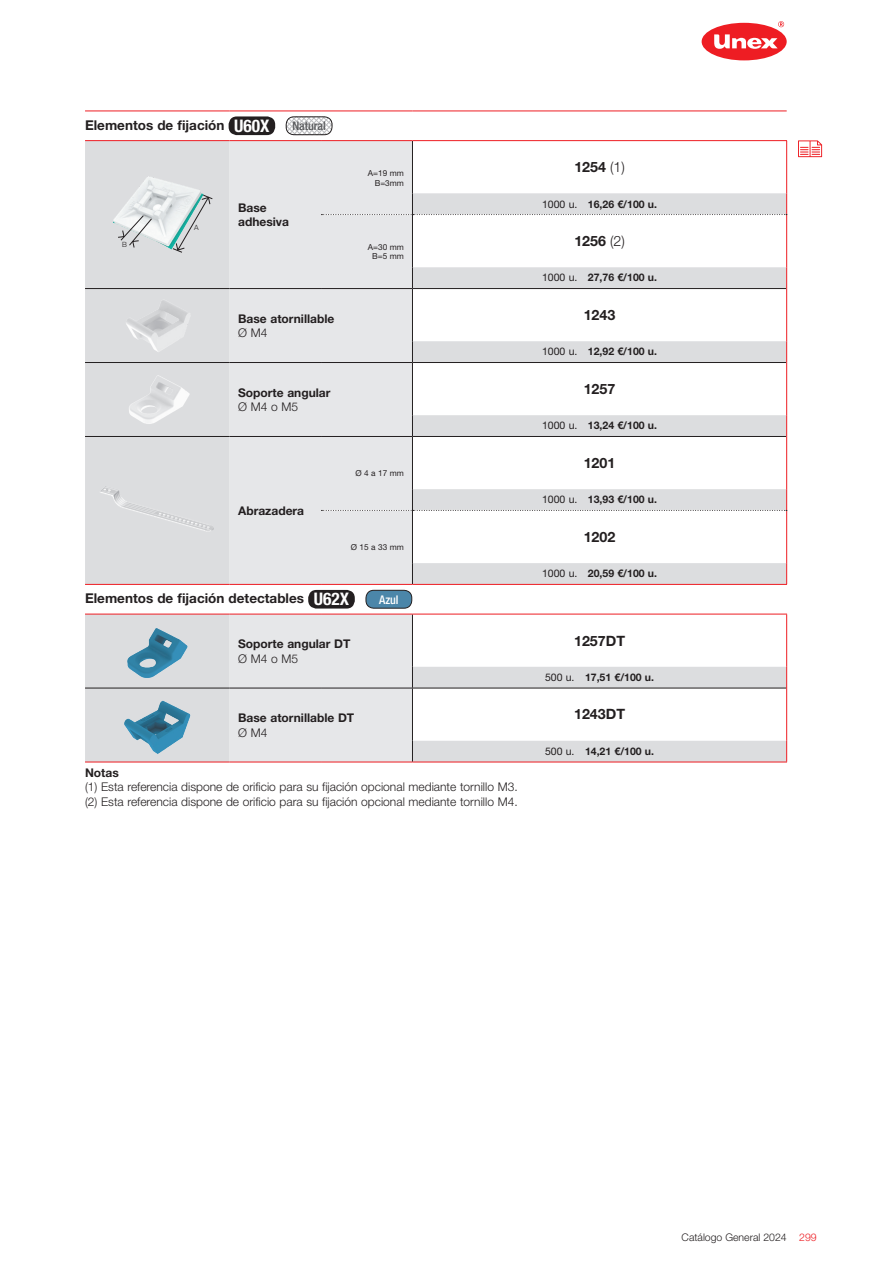
<style>
.page{position:relative;width:893px;height:1263px;background:#fff}
.page>*{position:absolute;margin:0;border:0;box-sizing:border-box;transform-origin:0 0}
.t1{font:700 14.25px "Helvetica Neue LT Std";color:#231f20}
.t2{font:700 13.5px "Helvetica Neue LT Std";color:#231f20}
.t3{font:300 12px/14.4px "Helvetica Neue LT Std";color:#231f20}
.t4{font:700 12px/14.4px "Helvetica Neue LT Std";color:#231f20}
.t5{font:500 condensed 12px "Helvetica Neue LT Std";color:#57585a}
.t6{font:500 condensed 12px "Helvetica Neue LT Std";color:#fff}
.t7{font:700 10.5px "Helvetica Neue LT Std";color:#231f20}
.t8{font:300 10.5px "Helvetica Neue LT Std";color:#231f20}
.t9{font:8.25px/9.9px "Helvetica Neue LT Std";color:#231f20;text-align:right}
.t10{font:300 7.2px "Helvetica Neue LT Std";color:#231f20}
.s1{font-stretch:condensed;font-size:17.4px;color:#fff}
.s2{font-weight:300}
.s3{font-weight:400}
.s4{color:#ee1d23}
</style>
<div class="page">
<div style="left:702px;top:23px;width:85px;height:37px;background:#ee1d23;border-radius:50%"></div>
<svg style="left:778px;top:21px;width:6px;height:6px"></svg>
<svg style="left:714px;top:34px;width:64px;height:15px"></svg>
<svg style="left:85px;top:141px;width:145px;height:621px;fill:#dcdddf"></svg>
<div style="left:230px;top:141px;width:182px;height:621px;background:#e6e7e9"></div>
<svg style="left:412px;top:215px;width:375px;height:547px"></svg>
<hr style="left:85px;top:762px;width:145px;height:1px;background:#ee1d23">
<hr style="left:412px;top:141px;width:1px;height:52px;background:#231f20">
<hr style="left:412px;top:215px;width:1px;height:52px;background:#231f20">
<svg style="left:412px;top:267px;width:1px;height:21px"></svg>
<hr style="left:412px;top:288px;width:374px;height:1px;background:#231f20">
<hr style="left:412px;top:289px;width:1px;height:52px;background:#231f20">
<svg style="left:412px;top:341px;width:1px;height:21px"></svg>
<hr style="left:412px;top:362px;width:374px;height:1px;background:#231f20">
<hr style="left:412px;top:363px;width:1px;height:52px;background:#231f20">
<svg style="left:412px;top:415px;width:1px;height:21px"></svg>
<hr style="left:412px;top:436px;width:374px;height:1px;background:#231f20">
<hr style="left:412px;top:437px;width:1px;height:52px;background:#231f20">
<hr style="left:412px;top:511px;width:1px;height:52px;background:#231f20">
<svg style="left:412px;top:563px;width:1px;height:21px"></svg>
<hr style="left:412px;top:614px;width:1px;height:53px;background:#231f20">
<svg style="left:412px;top:667px;width:1px;height:21px"></svg>
<hr style="left:230px;top:762px;width:91px;height:1px;background:#ee1d23">
<hr style="left:321px;top:762px;width:91px;height:1px;background:#ee1d23">
<hr style="left:412px;top:688px;width:374px;height:1px;background:#231f20">
<hr style="left:412px;top:688px;width:1px;height:53px;background:#231f20">
<hr style="left:85px;top:111px;width:145px;height:1px;background:#ee1d23">
<hr style="left:230px;top:111px;width:91px;height:1px;background:#ee1d23">
<hr style="left:321px;top:111px;width:91px;height:1px;background:#ee1d23">
<hr style="left:412px;top:111px;width:375px;height:1px;background:#ee1d23">
<hr style="left:412px;top:140px;width:375px;height:1px;background:#ee1d23">
<hr style="left:786px;top:141px;width:1px;height:52px;background:#ee1d23">
<hr style="left:786px;top:215px;width:1px;height:52px;background:#ee1d23">
<svg style="left:786px;top:267px;width:1px;height:22px"></svg>
<hr style="left:786px;top:289px;width:1px;height:52px;background:#ee1d23">
<svg style="left:786px;top:341px;width:1px;height:21px"></svg>
<hr style="left:786px;top:362px;width:1px;height:53px;background:#ee1d23">
<svg style="left:786px;top:415px;width:1px;height:21px"></svg>
<hr style="left:786px;top:436px;width:1px;height:53px;background:#ee1d23">
<hr style="left:786px;top:510px;width:1px;height:53px;background:#ee1d23">
<hr style="left:412px;top:614px;width:375px;height:1px;background:#ee1d23">
<svg style="left:412px;top:741px;width:1px;height:21px"></svg>
<hr style="left:85px;top:140px;width:145px;height:1px;background:#ee1d23">
<svg style="left:786px;top:563px;width:1px;height:21px"></svg>
<hr style="left:85px;top:288px;width:145px;height:1px;background:#231f20">
<hr style="left:786px;top:614px;width:1px;height:53px;background:#ee1d23">
<svg style="left:786px;top:667px;width:1px;height:21px"></svg>
<hr style="left:786px;top:688px;width:1px;height:53px;background:#ee1d23">
<svg style="left:786px;top:741px;width:1px;height:21px"></svg>
<hr style="left:85px;top:362px;width:145px;height:1px;background:#231f20">
<hr style="left:85px;top:436px;width:145px;height:1px;background:#231f20">
<hr style="left:85px;top:584px;width:145px;height:1px;background:#ee1d23">
<hr style="left:230px;top:584px;width:91px;height:1px;background:#ee1d23">
<hr style="left:321px;top:584px;width:91px;height:1px;background:#ee1d23">
<hr style="left:412px;top:584px;width:375px;height:1px;background:#ee1d23">
<hr style="left:85px;top:614px;width:145px;height:1px;background:#ee1d23">
<hr style="left:230px;top:140px;width:91px;height:1px;background:#ee1d23">
<hr style="left:321px;top:140px;width:91px;height:1px;background:#ee1d23">
<hr style="left:230px;top:614px;width:91px;height:1px;background:#ee1d23">
<hr style="left:321px;top:614px;width:91px;height:1px;background:#ee1d23">
<hr style="left:230px;top:288px;width:91px;height:1px;background:#231f20">
<hr style="left:321px;top:288px;width:91px;height:1px;background:#231f20">
<hr style="left:230px;top:362px;width:91px;height:1px;background:#231f20">
<hr style="left:321px;top:362px;width:91px;height:1px;background:#231f20">
<hr style="left:230px;top:436px;width:91px;height:1px;background:#231f20">
<hr style="left:321px;top:436px;width:91px;height:1px;background:#231f20">
<hr style="left:85px;top:688px;width:145px;height:1px;background:#231f20">
<hr style="left:230px;top:688px;width:91px;height:1px;background:#231f20">
<hr style="left:321px;top:688px;width:91px;height:1px;background:#231f20">
<hr style="left:412px;top:762px;width:375px;height:1px;background:#ee1d23">
<svg style="left:321px;top:193px;width:466px;height:22px"></svg>
<svg style="left:321px;top:489px;width:466px;height:22px"></svg>
<svg style="left:286px;top:116px;width:46px;height:19px"></svg>
<div style="left:286px;top:116px;width:46px;height:19px;border:1px solid #231f20;border-radius:8px"></div>
<div style="left:229px;top:116px;width:46px;height:19px;background:#231f20;border-radius:8px"></div>
<img style="left:102px;top:170px;width:111px;height:89px">
<svg style="left:172px;top:194px;width:41px;height:59px"></svg>
<svg style="left:117px;top:215px;width:35px;height:33px"></svg>
<img style="left:122px;top:297px;width:71px;height:57px">
<img style="left:122px;top:372px;width:71px;height:55px">
<div style="left:94px;top:476px;width:127px;height:69px;background:#dcdddf"></div>
<div style="left:308px;top:590px;width:47px;height:18px;background:#231f20;border-radius:8px"></div>
<div style="left:366px;top:590px;width:46px;height:18px;background:#4b86a9;border-radius:8px"></div>
<div style="left:366px;top:590px;width:46px;height:18px;border:1px solid #231f20;border-radius:8px"></div>
<img style="left:122px;top:619px;width:71px;height:64px">
<img style="left:122px;top:693px;width:71px;height:64px">
<svg style="left:798px;top:140px;width:24px;height:17px"></svg>
<p class="t2" style="left:85px;top:117px;width:186px">Elementos de fijación <span class="s1">U60X</span></p>
<p class="t5" style="left:292px;top:119px;width:35px">Natural</p>
<p class="t10" style="left:122px;top:240px;width:6px">B</p>
<p class="t10" style="left:194px;top:223px;width:6px">A</p>
<p class="t4" style="left:238px;top:200px;width:52px">Base adhesiva</p>
<p class="t4" style="left:238px;top:311px;width:98px">Base atornillable</p>
<p class="t3" style="left:238px;top:325px;width:31px">Ø M4</p>
<p class="t4" style="left:238px;top:385px;width:94px">Soporte angular</p>
<p class="t3" style="left:238px;top:399px;width:61px">Ø M4 o M5</p>
<p class="t9" style="left:368px;top:168px;width:38px">A=19 mm<br>B=3mm</p>
<p class="t9" style="left:368px;top:242px;width:38px;text-align:center">A=30 mm<br>B=5 mm</p>
<p class="t4" style="left:238px;top:503px;width:67px">Abrazadera</p>
<p class="t9" style="left:355px;top:468px;width:50px">Ø 4 a 17 mm</p>
<p class="t9" style="left:351px;top:542px;width:55px">Ø 15 a 33 mm</p>
<p class="t2" style="left:85px;top:590px;width:266px">Elementos de fijación detectables <span class="s1">U62X</span></p>
<p class="t6" style="left:379px;top:592px;width:21px">Azul</p>
<p class="t4" style="left:238px;top:636px;width:114px">Soporte angular DT</p>
<p class="t3" style="left:238px;top:651px;width:61px">Ø M4 o M5</p>
<p class="t4" style="left:238px;top:710px;width:118px">Base atornillable DT</p>
<p class="t3" style="left:238px;top:725px;width:31px">Ø M4</p>
<p class="t4" style="left:85px;top:765px;width:35px">Notas</p>
<p class="t3" style="left:85px;top:780px;width:434px">(1) Esta referencia dispone de orificio para su fijación opcional mediante tornillo M3. (2) Esta referencia dispone de orificio para su fijación opcional mediante tornillo M4.</p>
<p class="t1" style="left:574px;top:158px;width:52px">1254 <span class="s2">(1)</span></p>
<p class="t7" style="left:542px;top:197px;width:116px"><span class="s3">1000 u.</span> 16,26 €/100 u.</p>
<p class="t1" style="left:574px;top:232px;width:52px">1256 <span class="s2">(2)</span></p>
<p class="t7" style="left:542px;top:271px;width:116px"><span class="s3">1000 u.</span> 27,76 €/100 u.</p>
<p class="t1" style="left:584px;top:306px;width:33px">1243</p>
<p class="t7" style="left:542px;top:345px;width:116px"><span class="s3">1000 u.</span> 12,92 €/100 u.</p>
<p class="t1" style="left:584px;top:380px;width:33px">1257</p>
<p class="t7" style="left:542px;top:419px;width:116px"><span class="s3">1000 u.</span> 13,24 €/100 u.</p>
<p class="t1" style="left:584px;top:454px;width:33px">1201</p>
<p class="t7" style="left:542px;top:493px;width:116px"><span class="s3">1000 u.</span> 13,93 €/100 u.</p>
<p class="t1" style="left:584px;top:528px;width:33px">1202</p>
<p class="t7" style="left:542px;top:567px;width:116px"><span class="s3">1000 u.</span> 20,59 €/100 u.</p>
<p class="t1" style="left:574px;top:632px;width:52px">1257DT</p>
<p class="t7" style="left:545px;top:671px;width:111px"><span class="s3">500 u.</span> 17,51 €/100 u.</p>
<p class="t1" style="left:574px;top:706px;width:52px">1243DT</p>
<p class="t7" style="left:545px;top:745px;width:111px"><span class="s3">500 u.</span> 14,21 €/100 u.</p>
<p class="t8" style="left:682px;top:1230px;width:137px">Catálogo General 2024 <span class="s4">299</span></p>
</div>
